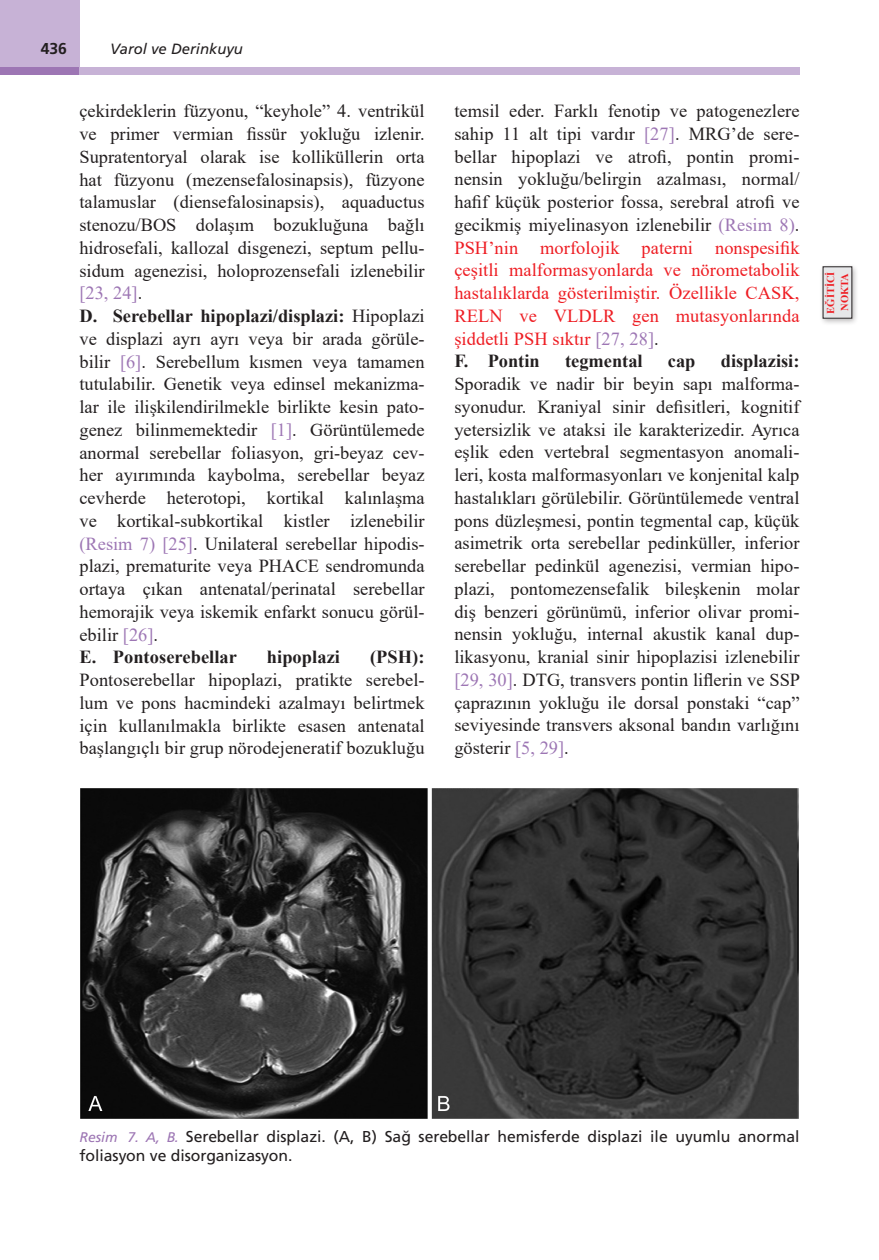
<style>
.page{position:relative;width:879px;height:1260px;background:#fff}
.page>*{position:absolute;margin:0;border:0;box-sizing:border-box;transform-origin:0 0}
.t1{font:18.38px/22.8px "Times New Roman";color:#231f20}
.t2{font:700 18.38px "Times New Roman";color:#231f20}
.t3{font:15.75px/19.2px "Frutiger Normal Tr";color:#231f20}
.t4{font:15.75px "Frutiger Bold Tr";color:#231f20}
.t5{font:14.88px "Frutiger Italic Tr";color:#231f20}
.t6{font:700 10.5px/14px "Times New Roman";color:#ee1d23}
.s1{color:#9d76b4}
.s2{font-weight:700}
.s3{color:#ee1d23}
.s4{font-family:"Frutiger Italic Tr";font-size:14px;color:#9d76b4}
</style>
<div class="page">
<div style="left:0;top:0;width:79px;height:68px;background:#c7b2d6"></div>
<div style="left:0;top:68px;width:79px;height:7px;background:#9d76b4"></div>
<div style="left:79px;top:68px;width:720px;height:7px;background:#c7b2d6"></div>
<img style="left:80px;top:788px;width:718px;height:331px">
<div style="left:818px;top:263px;width:41px;height:63px;background:#231f20;opacity:.33"></div>
<div style="left:822px;top:267px;width:29px;height:51px;background:#e6e7e9"></div>
<p class="t4" style="left:41px;top:39px;width:28px">436</p>
<p class="t5" style="left:110px;top:40px;width:134px">Varol ve Derinkuyu</p>
<p class="t1" style="left:79px;top:99px;width:346px">çekirdeklerin füzyonu, “keyhole” 4. ventrikül ve primer vermian fissür yokluğu izlenir.<br>Supratentoryal olarak ise kolliküllerin orta hat füzyonu (mezensefalosinapsis), füzyone talamuslar (diensefalosinapsis), aquaductus stenozu/BOS dolaşım bozukluğuna bağlı hidrosefali, kallozal disgenezi, septum pellu&shy;sidum agenezisi, holoprozensefali izlenebilir <span class="s1">[23, 24]</span>.<br><span class="s2">D. Serebellar hipoplazi/displazi:</span> Hipoplazi ve displazi ayrı ayrı veya bir arada görüle&shy;bilir <span class="s1">[6]</span>. Serebellum kısmen veya tamamen tutulabilir. Genetik veya edinsel mekanizma&shy;lar ile ilişkilendirilmekle birlikte kesin pato&shy;genez bilinmemektedir <span class="s1">[1]</span>. Görüntülemede anormal serebellar foliasyon, gri-beyaz cev&shy;her ayırımında kaybolma, serebellar beyaz cevherde heterotopi, kortikal kalınlaşma ve kortikal-subkortikal kistler izlenebilir <span class="s1">(Resim 7) [25]</span>. Unilateral serebellar hipodis&shy;plazi, prematurite veya PHACE sendromunda ortaya çıkan antenatal/perinatal serebellar hemorajik veya iskemik enfarkt sonucu görül&shy;ebilir <span class="s1">[26]</span>.<br><span class="s2">E. Pontoserebellar</span></p>
<p class="t2" style="left:267px;top:644px;width:75px">hipoplazi</p>
<p class="t2" style="left:370px;top:644px;width:56px">(PSH):</p>
<p class="t1" style="left:79px;top:668px;width:346px;text-align:justify">Pontoserebellar hipoplazi, pratikte serebel&shy;lum ve pons hacmindeki azalmayı belirtmek için kullanılmakla birlikte esasen antenatal başlangıçlı bir grup nörodejeneratif bozukluğu</p>
<p class="t1" style="left:454px;top:99px;width:346px">temsil eder. Farklı fenotip ve patogenezlere sahip 11 alt tipi vardır <span class="s1">[27]</span>. MRG’de sere&shy;bellar hipoplazi ve atrofi, pontin promi&shy;nensin yokluğu/belirgin azalması, normal/ hafif küçük posterior fossa, serebral atrofi ve gecikmiş miyelinasyon izlenebilir <span class="s1">(Resim 8)</span>.<br><span class="s3">PSH’nin morfolojik paterni nonspesifik çeşitli malformasyonlarda ve nörometabolik hastalıklarda gösterilmiştir. Özellikle CASK, RELN ve VLDLR gen mutasyonlarında şiddetli PSH sıktır</span> <span class="s1">[27, 28]</span>.<br><span class="s2">F. Pontin</span></p>
<p class="t2" style="left:564px;top:348px;width:79px">tegmental</p>
<p class="t2" style="left:667px;top:348px;width:29px">cap</p>
<p class="t2" style="left:720px;top:348px;width:80px">displazisi:</p>
<p class="t1" style="left:454px;top:372px;width:347px;text-align:justify">Sporadik ve nadir bir beyin sapı malforma&shy;syonudur. Kraniyal sinir defisitleri, kognitif yetersizlik ve ataksi ile karakterizedir. Ayrıca eşlik eden vertebral segmentasyon anomali&shy;leri, kosta malformasyonları ve konjenital kalp hastalıkları görülebilir. Görüntülemede ventral pons düzleşmesi, pontin tegmental cap, küçük asimetrik orta serebellar pedinküller, inferior serebellar pedinkül agenezisi, vermian hipo&shy;plazi, pontomezensefalik bileşkenin molar diş benzeri görünümü, inferior olivar promi&shy;nensin yokluğu, internal akustik kanal dup&shy;likasyonu, kranial sinir hipoplazisi izlenebilir <span class="s1">[29, 30]</span>. DTG, transvers pontin liflerin ve SSP çaprazının yokluğu ile dorsal ponstaki “cap” seviyesinde transvers aksonal bandın varlığını gösterir <span class="s1">[5, 29]</span>.</p>
<p class="t6" style="left:822px;top:314px;width:44px;rotate:-90deg">EĞİTİCİ<br>NOKTA</p>
<p class="t3" style="left:79px;top:1127px;width:721px"><span class="s4">Resim 7. A, B.</span> Serebellar displazi. (A, B) Sağ serebellar hemisferde displazi ile uyumlu anormal foliasyon ve disorganizasyon.</p>
</div>
